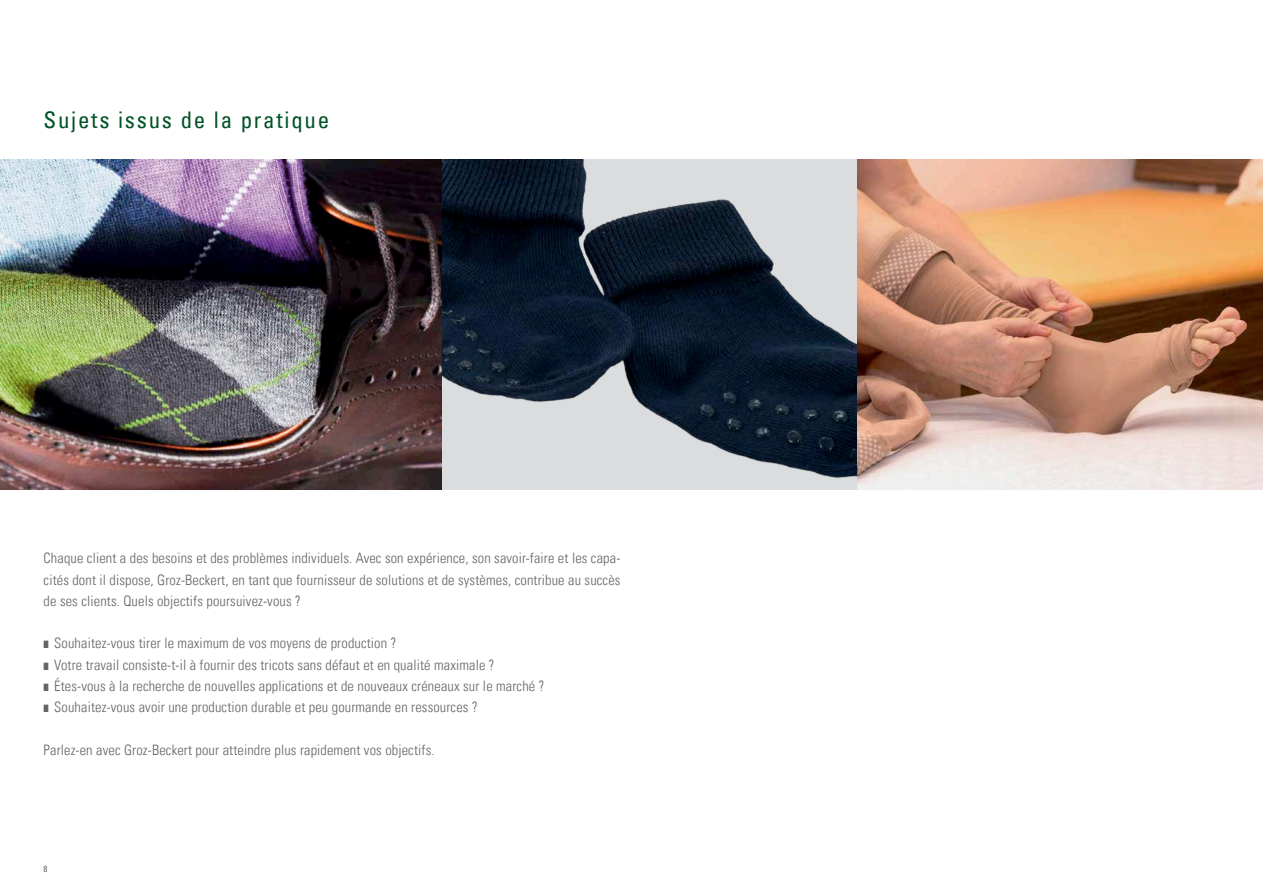
<style>
.page{position:relative;width:1263px;height:893px;background:#fff}
.page>*{position:absolute;margin:0;border:0;box-sizing:border-box;transform-origin:0 0}
.t1{font:condensed 22.95px "Univers Com 57";letter-spacing:.075em;color:#005326}
.t2{font:14.4px/21.3px "Univers Com 47 Light Cond";letter-spacing:.01em;color:#636466;text-align:justify}
.t3{font:condensed 9px "Univers Com 57";color:#636466}
.s1{font-family:"Monotype Sorts";font-size:10.2px}
</style>
<div class="page">
<img style="left:0;top:159px;width:1263px;height:331px">
<svg style="left:442px;top:159px;width:416px;height:331px;background:#59626e"></svg>
<h1 class="t1" style="left:44px;top:105px;width:287px">Sujets issus de la pratique</h1>
<p class="t2" style="left:44px;top:548px;width:578px">Chaque client a des besoins et des problèmes individuels. Avec son expérience, son savoir-faire et les capa&shy;cités dont il dispose, Groz-Beckert, en tant que fournisseur de solutions et de systèmes, contribue au succès de ses clients. Quels objectifs poursuivez-vous ?</p>
<p class="t2" style="left:44px;top:633px;width:502px;text-align:left"><span class="s1">]]</span> Souhaitez-vous tirer le maximum de vos moyens de production ?<br><span class="s1">]]</span> Votre travail consiste-t-il à fournir des tricots sans défaut et en qualité maximale ?<br><span class="s1">]]</span> Étes-vous à la recherche de nouvelles applications et de nouveaux créneaux sur le marché ? <span class="s1">]]</span> Souhaitez-vous avoir une production durable et peu gourmande en ressources ?</p>
<p class="t2" style="left:44px;top:739px;width:392px">Parlez-en avec Groz-Beckert pour atteindre plus rapidement vos objectifs.</p>
<p class="t3" style="left:44px;top:863px;width:5px">8</p>
</div>
